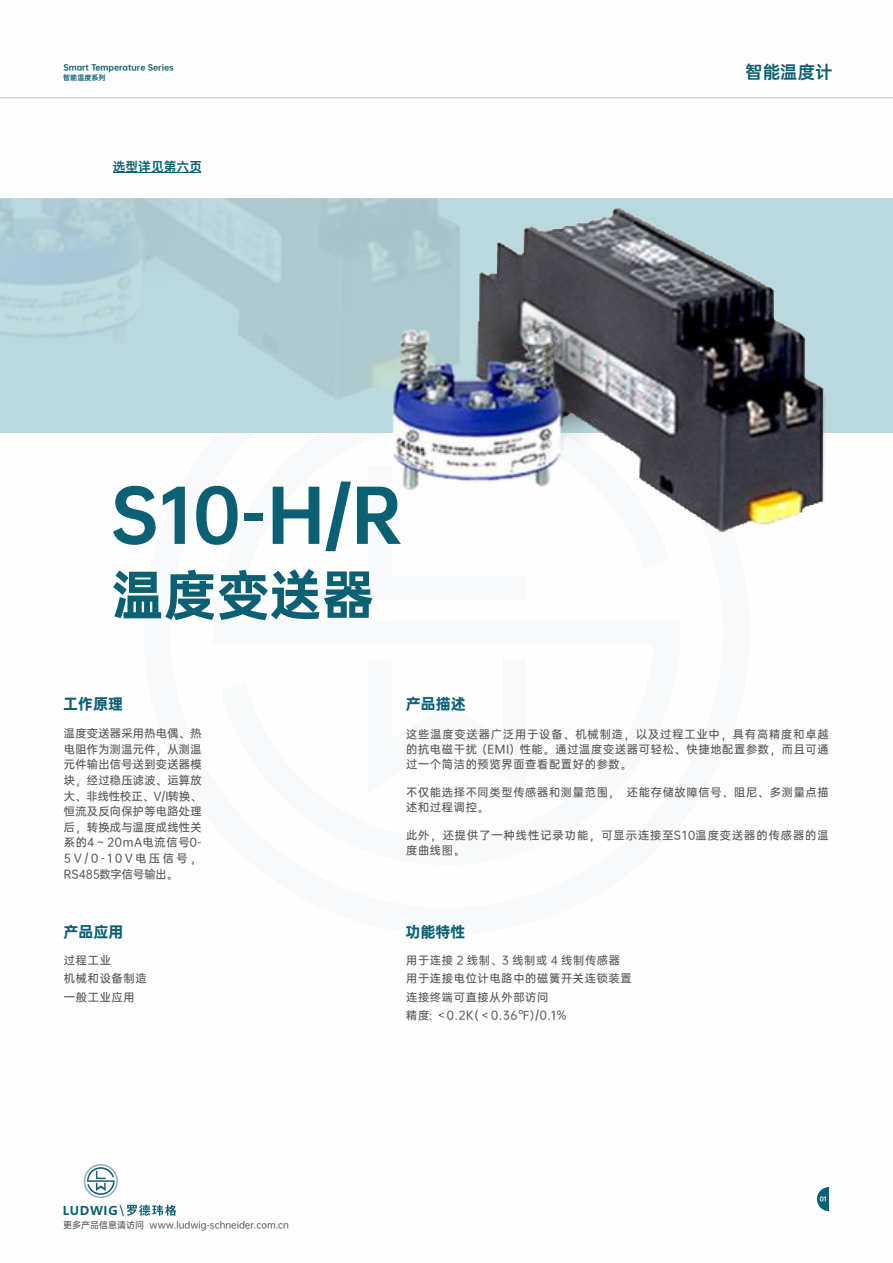
<style>
.page{position:relative;width:893px;height:1263px;background:#fff}
.page>*{position:absolute;margin:0;border:0;box-sizing:border-box;transform-origin:0 0}
.t1{font:69px "OPPO Sans H";color:#0c6073}
.t2{font:52.5px "OPPO Sans H";color:#0c6073}
.t3{font:17.55px "OPPO Sans B";color:#0c6073}
.t4{font:15px "OPPO Sans H";color:#0c6073}
.t5{font:12.75px "OPPO Sans B";color:#0c6073}
.t6{font:700 12px "Microsoft Ya Hei";letter-spacing:.06em;color:#0c6073}
.t7{font:11.25px/15.6px "OPPO Sans M";letter-spacing:.06em;color:#595857}
.t8{font:11.25px/14.9px "OPPO Sans M";letter-spacing:.085em;color:#595857}
.t9{font:9px "OPPO Sans M";color:#595857}
.t10{font:7.8px "OPPO Sans H";color:#0c6073}
.t11{font:7.05px "OPPO Sans B";color:#0c6073}
.t12{font:6px "OPPO Sans H";color:#fff}
.s1{font-family:"Arial";font-weight:400;font-size:15.15px}
</style>
<div class="page">
<div style="left:0;top:198px;width:893px;height:235px;background:linear-gradient(to bottom,#b0ccd3,#bbdade)"></div>
<hr style="left:0;top:97px;width:893px;height:1px;background:#c9cacb">
<hr style="left:114px;top:172px;width:87px;height:1px;background:#0c6073">
<img style="left:387px;top:203px;width:439px;height:330px">
<svg style="left:817px;top:1187px;width:12px;height:24px"></svg>
<svg style="left:84px;top:1164px;width:34px;height:34px"></svg>
<svg style="left:127px;top:1205px;width:49px;height:11px"></svg>
<p class="t10" style="left:63px;top:63px;width:112px">Smart Temperature Series</p>
<h3 class="t3" style="left:745px;top:63px;width:89px">智能温度计</h3>
<p class="t11" style="left:63px;top:74px;width:44px">智能温度系列</p>
<p class="t5" style="left:113px;top:160px;width:91px">选型详见第六页</p>
<h1 class="t1" style="left:111px;top:480px;width:293px">S10-H/R</h1>
<h2 class="t2" style="left:112px;top:568px;width:264px">温度变送器</h2>
<h3 class="t4" style="left:63px;top:696px;width:61px">工作原理</h3>
<p class="t7" style="left:64px;top:725px;width:139px;text-align:justify">温度变送器采用热电偶、热电阻作为测温元件，从测温元件输出信号送到变送器模块，经过稳压滤波、运算放大、非线性校正、V/I转换、恒流及反向保护等电路处理后，转换成与温度成线性关系的4～20mA电流信号0- 5V/0-10V电压信号，RS485数字信号输出。</p>
<h3 class="t4" style="left:64px;top:924px;width:61px">产品应用</h3>
<p class="t7" style="left:64px;top:969px;width:84px;line-height:18.6px">机械和设备制造一般工业应用</p>
<p class="t7" style="left:64px;top:952px;width:48px">过程工业</p>
<h3 class="t4" style="left:406px;top:696px;width:61px">产品描述</h3>
<p class="t7" style="left:406px;top:727px;width:424px;line-height:14.9px;text-align:justify">这些温度变送器广泛用于设备、机械制造，以及过程工业中，具有高精度和卓越的抗电磁干扰 (EMI) 性能。通过温度变送器可轻松、快捷地配置参数，而且可通过一个简洁的预览界面查看配置好的参数。</p>
<p class="t7" style="left:406px;top:785px;width:424px;line-height:14.9px">不仅能选择不同类型传感器和测量范围， 还能存储故障信号、阻尼、多测量点描述和过程调控。</p>
<p class="t8" style="left:406px;top:828px;width:424px">此外，还提供了一种线性记录功能，可显示连接至S10温度变送器的传感器的温度曲线图。</p>
<h3 class="t4" style="left:406px;top:924px;width:61px">功能特性</h3>
<p class="t7" style="left:406px;top:952px;width:215px">用于连接 2 线制、3 线制或 4 线制传感器</p>
<p class="t7" style="left:406px;top:969px;width:227px;line-height:18.6px">用于连接电位计电路中的磁簧开关连锁装置连接终端可直接从外部访问</p>
<p class="t7" style="left:406px;top:1008px;width:162px">精度: ＜0.2K(＜0.36℉)/0.1%</p>
<p class="t6" style="left:63px;top:1205px;width:63px">LUDWIG <span class="s1">\</span></p>
<p class="t9" style="left:63px;top:1220px;width:227px">更多产品信息请访问 www.ludwig-schneider.com.cn</p>
<p class="t12" style="left:820px;top:1196px;width:9px">01</p>
</div>
